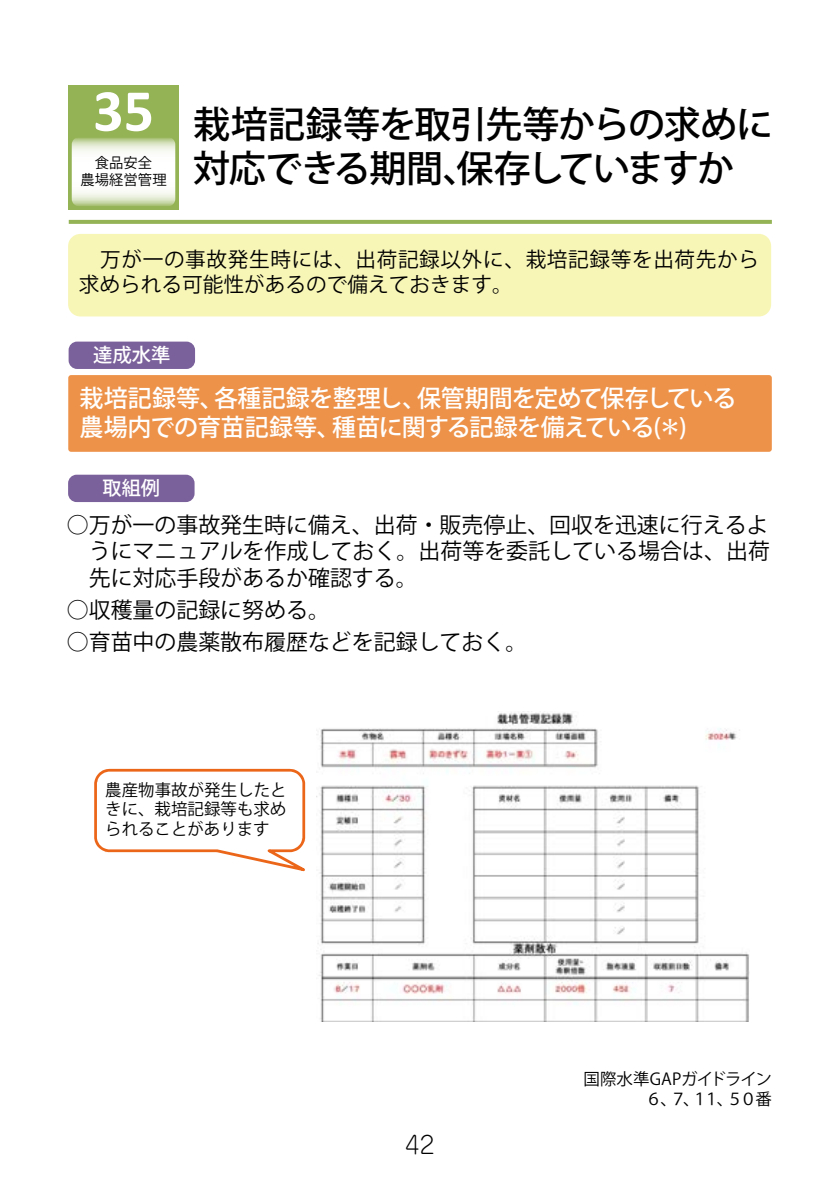
<style>
.page{position:relative;width:840px;height:1191px;background:#fff}
.page>*{position:absolute;margin:0;border:0;box-sizing:border-box;transform-origin:0 0}
.t1{font:700 60px "Calibri";color:#fff}
.t2{font:500 37px/44px "Koz Go Pro";letter-spacing:-.035em;color:#000}
.t3{font:500 24px/28.8px "Koz Go Pro";letter-spacing:-.025em;color:#fff}
.t4{font:300 24px "Jun 101 Pro";color:#000}
.t5{font:22px/26.2px "Koz Go Pro";color:#000;text-align:justify}
.t6{font:20.6px/24.8px "Koz Go Pro";letter-spacing:.03em;color:#000}
.t7{font:500 19.2px "Koz Go Pro";color:#fff}
.t8{font:16.4px/19.8px "Koz Go Pro";color:#000;text-align:justify}
.t9{font:16.4px/19.8px "Koz Go Pro";letter-spacing:-.05em;color:#000;text-align:right}
.t10{font:14.2px/17.2px "Koz Go Pro";letter-spacing:.005em;color:#000;text-align:center}
</style>
<div class="page">
<div style="left:68px;top:375px;width:703px;height:77px;background:#ed9249;border-radius:3px"></div>
<div style="left:68px;top:234px;width:702px;height:82px;background:#f8f6b7;border-radius:12px"></div>
<div style="left:68px;top:475px;width:126px;height:27px;background:#7b619b;border-radius:9px"></div>
<div style="left:69px;top:341px;width:126px;height:28px;background:#7b619b;border-radius:9px"></div>
<svg style="left:94px;top:769px;width:211px;height:102px"></svg>
<div style="left:68px;top:85px;width:111px;height:125px;background:#94b355"></div>
<svg style="left:72px;top:138px;width:103px;height:68px;background:#eef3e5"></svg>
<svg style="left:69px;top:220px;width:702px;height:4px;background:#97b55a"></svg>
<img style="left:316px;top:711px;width:433px;height:310px">
<h1 class="t1" style="left:93px;top:68px;width:62px">35</h1>
<p class="t10" style="left:80px;top:154px;width:88px">食品安全<br>農場経営管理</p>
<h2 class="t2" style="left:193px;top:104px;width:581px">栽培記録等を取引先等からの求めに対応できる期間､保存していますか</h2>
<p class="t6" style="left:79px;top:248px;width:681px">　万が一の事故発生時には、出荷記録以外に、栽培記録等を出荷先から求められる可能性があるので備えておきます。</p>
<p class="t7" style="left:93px;top:343px;width:78px">達成水準</p>
<p class="t3" style="left:80px;top:385px;width:658px">栽培記録等、各種記録を整理し、保管期間を定めて保存している農場内での育苗記録等、種苗に関する記録を備えている(＊)</p>
<p class="t7" style="left:102px;top:476px;width:59px">取組例</p>
<p class="t5" style="left:89px;top:512px;width:682px;text-indent:-22px">○万が一の事故発生時に備え、出荷・販売停止、回収を迅速に行えるようにマニュアルを作成しておく。出荷等を委託している場合は、出荷先に対応手段があるか確認する。</p>
<p class="t5" style="left:67px;top:597px;width:264px">○収穫量の記録に努める。</p>
<p class="t5" style="left:67px;top:629px;width:462px">○育苗中の農薬散布履歴などを記録しておく。</p>
<p class="t8" style="left:105px;top:780px;width:183px">農産物事故が発生したときに、栽培記録等も求められることがあります</p>
<p class="t4" style="left:404px;top:1125px;width:32px">42</p>
<p class="t9" style="left:583px;top:1069px;width:190px">国際水準GAPガイドライン<br>６、７、１１、５０番</p>
</div>
